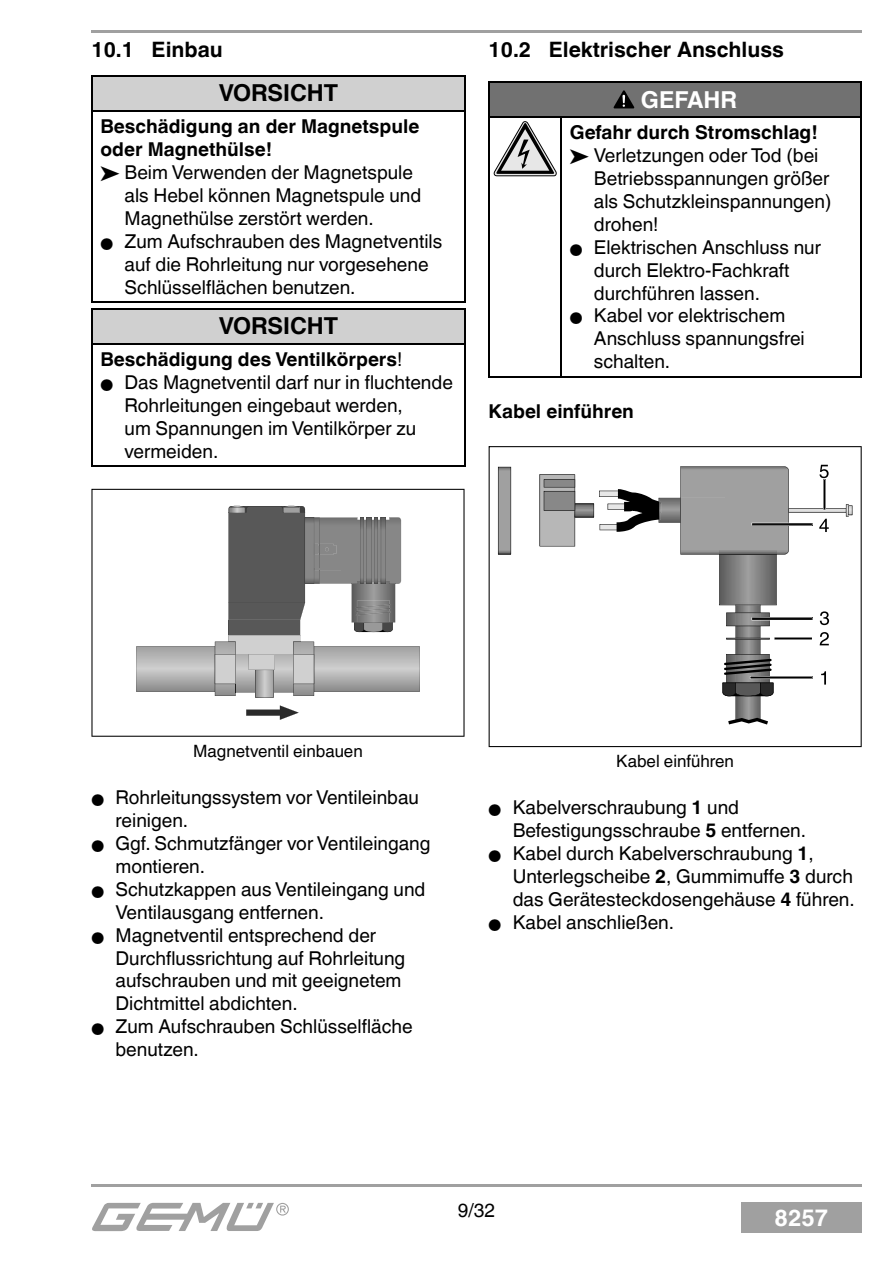
<style>
.page{position:relative;width:893px;height:1263px;background:#fff}
.page>*{position:absolute;margin:0;border:0;box-sizing:border-box;transform-origin:0 0}
.t1{font:700 23.4px "Helvetica World";color:#000}
.t2{font:700 23.4px "Helvetica World";color:#fff}
.t3{font:700 21.15px "Helvetica World";color:#000}
.t4{font:19.05px/23px "Helvetica World";color:#000}
.t5{font:700 19.05px "Helvetica World";color:#000}
.t6{font:16.95px "Helvetica World";color:#000}
.s1{font-weight:400}
.s2{font-weight:700}
</style>
<div class="page">
<svg style="left:92px;top:1203px;width:197px;height:28px"></svg>
<div style="left:741px;top:1203px;width:120px;height:30px;background:#a0a0a0"></div>
<hr style="left:91px;top:30px;width:770px;height:2px;background:#a0a0a0">
<hr style="left:91px;top:1185px;width:770px;height:2px;background:#a0a0a0">
<div style="left:92px;top:76px;width:373px;height:35px;background:#d0d0d0"></div>
<hr style="left:91px;top:75px;width:374px;height:1px;background:#000">
<hr style="left:91px;top:76px;width:1px;height:34px;background:#000">
<hr style="left:464px;top:76px;width:1px;height:34px;background:#000">
<hr style="left:91px;top:110px;width:374px;height:1px;background:#000">
<hr style="left:91px;top:111px;width:1px;height:190px;background:#000">
<hr style="left:464px;top:111px;width:1px;height:190px;background:#000">
<hr style="left:91px;top:301px;width:374px;height:2px;background:#000">
<div style="left:92px;top:309px;width:373px;height:35px;background:#d0d0d0"></div>
<hr style="left:91px;top:309px;width:374px;height:1px;background:#000">
<hr style="left:91px;top:310px;width:1px;height:34px;background:#000">
<hr style="left:464px;top:310px;width:1px;height:34px;background:#000">
<hr style="left:91px;top:344px;width:374px;height:1px;background:#000">
<hr style="left:91px;top:345px;width:1px;height:121px;background:#000">
<hr style="left:464px;top:345px;width:1px;height:121px;background:#000">
<hr style="left:91px;top:466px;width:374px;height:1px;background:#000">
<svg style="left:91px;top:489px;width:373px;height:248px"></svg>
<div style="left:489px;top:82px;width:372px;height:35px;background:#717171"></div>
<hr style="left:488px;top:81px;width:73px;height:1px;background:#000">
<hr style="left:488px;top:82px;width:1px;height:34px;background:#000">
<hr style="left:561px;top:81px;width:300px;height:1px;background:#000">
<hr style="left:860px;top:82px;width:1px;height:34px;background:#000">
<hr style="left:488px;top:116px;width:73px;height:1px;background:#000">
<hr style="left:561px;top:116px;width:300px;height:1px;background:#000">
<hr style="left:488px;top:117px;width:1px;height:259px;background:#000">
<hr style="left:561px;top:117px;width:1px;height:259px;background:#000">
<hr style="left:860px;top:117px;width:1px;height:259px;background:#000">
<hr style="left:488px;top:376px;width:73px;height:1px;background:#000">
<hr style="left:561px;top:376px;width:300px;height:1px;background:#000">
<svg style="left:613px;top:90px;width:21px;height:18px"></svg>
<svg style="left:493px;top:121px;width:63px;height:55px"></svg>
<svg style="left:488px;top:446px;width:373px;height:301px"></svg>
<p class="t3" style="left:91px;top:42px;width:133px">10.1 Einbau</p>
<p class="t1" style="left:219px;top:84px;width:121px">VORSICHT</p>
<p class="t5" style="left:100px;top:119px;width:320px">Beschädigung an der Magnetspule</p>
<p class="t5" style="left:100px;top:142px;width:173px">oder Magnethülse!</p>
<p class="t4" style="left:100px;top:163px;width:314px">➤ Beim Verwenden der Magnetspule</p>
<p class="t4" style="left:124px;top:185px;width:298px">als Hebel können Magnetspule und</p>
<p class="t4" style="left:124px;top:208px;width:251px">Magnethülse zerstört werden.</p>
<p class="t4" style="left:124px;top:231px;width:319px;text-indent:-24px">● Zum Aufschrauben des Magnetventils auf die Rohrleitung nur vorgesehene<br>Schlüsselflächen benutzen.</p>
<p class="t1" style="left:219px;top:317px;width:121px">VORSICHT</p>
<p class="t5" style="left:100px;top:352px;width:303px">Beschädigung des Ventilkörpers<span class="s1">!</span></p>
<p class="t4" style="left:124px;top:373px;width:330px;text-indent:-24px">● Das Magnetventil darf nur in fluchtende<br>Rohrleitungen eingebaut werden,<br>um Spannungen im Ventilkörper zu vermeiden.</p>
<p class="t3" style="left:488px;top:42px;width:297px">10.2 Elektrischer Anschluss</p>
<p class="t2" style="left:641px;top:91px;width:98px">GEFAHR</p>
<p class="t5" style="left:570px;top:125px;width:249px">Gefahr durch Stromschlag!</p>
<p class="t4" style="left:570px;top:146px;width:250px">➤ Verletzungen oder Tod (bei</p>
<p class="t4" style="left:594px;top:169px;width:237px">Betriebsspannungen größer</p>
<p class="t4" style="left:594px;top:191px;width:239px">als Schutzkleinspannungen)</p>
<p class="t4" style="left:594px;top:214px;width:66px">drohen!</p>
<p class="t4" style="left:594px;top:237px;width:228px;text-indent:-24px">● Elektrischen Anschluss nur durch Elektro-Fachkraft durchführen lassen.</p>
<p class="t4" style="left:594px;top:306px;width:212px;text-indent:-24px">● Kabel vor elektrischem<br>Anschluss spannungsfrei schalten.</p>
<p class="t5" style="left:488px;top:404px;width:147px">Kabel einführen</p>
<p class="t6" style="left:193px;top:745px;width:171px">Magnetventil einbauen</p>
<p class="t4" style="left:115px;top:788px;width:305px;text-indent:-24px">● Rohrleitungssystem vor Ventileinbau reinigen.</p>
<p class="t4" style="left:115px;top:834px;width:316px;text-indent:-24px">● Ggf. Schmutzfänger vor Ventileingang montieren.</p>
<p class="t4" style="left:115px;top:879px;width:311px;text-indent:-24px">● Schutzkappen aus Ventileingang und<br>Ventilausgang entfernen.</p>
<p class="t4" style="left:115px;top:925px;width:291px;text-indent:-24px">● Magnetventil entsprechend der<br>Durchflussrichtung auf Rohrleitung aufschrauben und mit geeignetem<br>Dichtmittel abdichten.</p>
<p class="t4" style="left:115px;top:1017px;width:298px;text-indent:-24px">● Zum Aufschrauben Schlüsselfläche benutzen.</p>
<p class="t6" style="left:616px;top:755px;width:119px">Kabel einführen</p>
<p class="t4" style="left:512px;top:798px;width:295px;text-indent:-24px">● Kabelverschraubung <span class="s2">1</span> und<br>Befestigungsschraube <span class="s2">5</span> entfernen.</p>
<p class="t4" style="left:512px;top:844px;width:343px;text-indent:-24px">● Kabel durch Kabelverschraubung <span class="s2">1</span>,<br>Unterlegscheibe <span class="s2">2</span>, Gummimuffe <span class="s2">3</span> durch das Gerätesteckdosengehäuse <span class="s2">4</span> führen.</p>
<p class="t4" style="left:488px;top:913px;width:187px">● Kabel anschließen.</p>
<p class="t4" style="left:458px;top:1200px;width:39px">9/32</p>
<p class="t2" style="left:774px;top:1208px;width:55px">8257</p>
</div>
